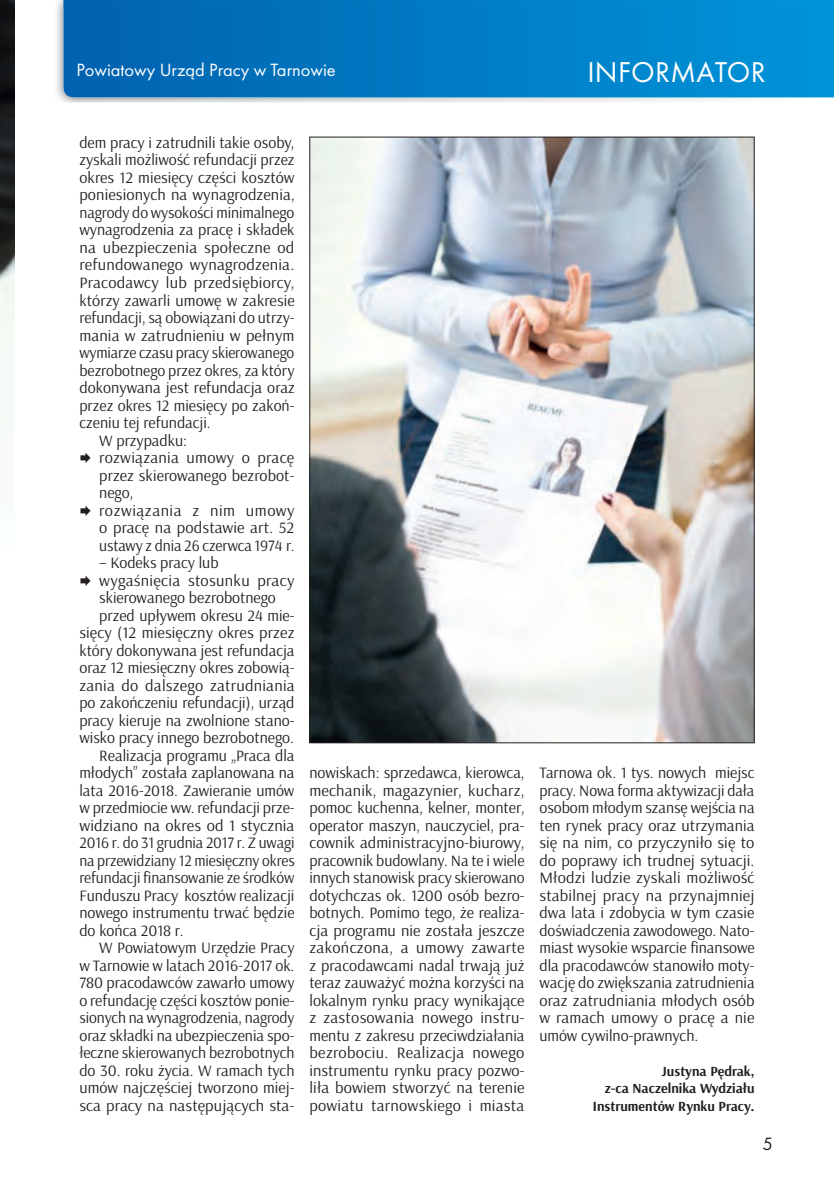
<style>
.page{position:relative;width:834px;height:1196px;background:#fff}
.page>*{position:absolute;margin:0;border:0;box-sizing:border-box;transform-origin:0 0}
.t1{font:29.75px "Futura";letter-spacing:.01em;color:#fff}
.t2{font:18.38px "Futura";color:#fff}
.t3{font:18.38px "Futura";color:#231f20}
.t4{font:15.92px/17.5px "Arsenal";color:#231f20;text-align:justify}
.t5{font:15.92px "Arsenal";letter-spacing:.02em;color:#231f20}
.t6{font:15.92px "Arsenal";letter-spacing:.035em;color:#231f20}
.t7{font:700 14px/17.5px "Arsenal";color:#231f20;text-align:right}
</style>
<div class="page">
<img style="left:0;top:0;width:15px;height:406px">
<img style="left:311px;top:139px;width:441px;height:602px">
<img style="left:56px;top:0;width:777px;height:102px">
<svg style="left:63px;top:0;width:770px;height:97px;background:#007bc3"></svg>
<p class="t2" style="left:76px;top:59px;width:261px">Powiatowy Urząd Pracy w Tarnowie</p>
<h1 class="t1" style="left:587px;top:54px;width:180px">INFORMATOR</h1>
<p class="t4" style="left:79px;top:134px;width:216px">dem pracy i zatrudnili takie osoby,</p>
<p class="t4" style="left:79px;top:151px;width:216px">zyskali możliwość refundacji przez</p>
<p class="t4" style="left:79px;top:169px;width:217px">okres 12 miesięcy części kosztów</p>
<p class="t4" style="left:79px;top:186px;width:217px">poniesionych na wynagrodzenia,</p>
<p class="t4" style="left:79px;top:204px;width:216px">nagrody do wysokości minimalnego</p>
<p class="t4" style="left:79px;top:221px;width:216px">wynagrodzenia za pracę i składek</p>
<p class="t4" style="left:79px;top:239px;width:216px">na ubezpieczenia społeczne od</p>
<p class="t4" style="left:79px;top:256px;width:216px">refundowanego wynagrodzenia.</p>
<p class="t4" style="left:79px;top:274px;width:216px">Pracodawcy lub przedsiębiorcy,</p>
<p class="t4" style="left:79px;top:291px;width:217px">którzy zawarli umowę w zakresie</p>
<p class="t4" style="left:79px;top:309px;width:216px">refundacji, są obowiązani do utrzy-</p>
<p class="t4" style="left:79px;top:326px;width:216px">mania w zatrudnieniu w pełnym</p>
<p class="t4" style="left:79px;top:344px;width:216px">wymiarze czasu pracy skierowanego</p>
<p class="t4" style="left:79px;top:361px;width:216px">bezrobotnego przez okres, za który</p>
<p class="t4" style="left:79px;top:379px;width:217px">dokonywana jest refundacja oraz</p>
<p class="t4" style="left:79px;top:396px;width:216px">przez okres 12 miesięcy po zakoń-</p>
<p class="t4" style="left:79px;top:414px;width:133px">czeniu tej refundacji.</p>
<p class="t4" style="left:99px;top:431px;width:89px">W przypadku:</p>
<p class="t4" style="left:99px;top:449px;width:196px">rozwiązania umowy o pracę</p>
<p class="t4" style="left:99px;top:466px;width:197px">przez skierowanego bezrobot-</p>
<p class="t4" style="left:99px;top:484px;width:36px">nego,</p>
<p class="t6" style="left:99px;top:500px;width:197px">rozwiązania z nim umowy</p>
<p class="t4" style="left:99px;top:519px;width:196px">o pracę na podstawie art. 52</p>
<p class="t4" style="left:99px;top:536px;width:197px">ustawy z dnia 26 czerwca 1974 r.</p>
<p class="t4" style="left:99px;top:554px;width:121px">– Kodeks pracy lub</p>
<p class="t5" style="left:99px;top:570px;width:196px">wygaśnięcia stosunku pracy</p>
<p class="t4" style="left:99px;top:589px;width:178px">skierowanego bezrobotnego</p>
<p class="t4" style="left:99px;top:606px;width:197px">przed upływem okresu 24 mie-</p>
<p class="t4" style="left:79px;top:624px;width:216px">sięcy (12 miesięczny okres przez</p>
<p class="t4" style="left:79px;top:641px;width:216px">który dokonywana jest refundacja</p>
<p class="t4" style="left:79px;top:659px;width:216px">oraz 12 miesięczny okres zobowią-</p>
<p class="t4" style="left:79px;top:676px;width:217px">zania do dalszego zatrudniania</p>
<p class="t4" style="left:79px;top:694px;width:216px">po zakończeniu refundacji), urząd</p>
<p class="t4" style="left:79px;top:711px;width:216px">pracy kieruje na zwolnione stano-</p>
<p class="t4" style="left:79px;top:729px;width:216px">wisko pracy innego bezrobotnego.</p>
<p class="t4" style="left:99px;top:746px;width:197px">Realizacja programu „Praca dla</p>
<p class="t4" style="left:79px;top:764px;width:216px">młodych” została zaplanowana na</p>
<p class="t4" style="left:79px;top:781px;width:216px">lata 2016-2018. Zawieranie umów</p>
<p class="t4" style="left:79px;top:799px;width:216px">w przedmiocie ww. refundacji prze-</p>
<p class="t4" style="left:79px;top:816px;width:216px">widziano na okres od 1 stycznia</p>
<p class="t4" style="left:79px;top:834px;width:216px">2016 r. do 31 grudnia 2017 r. Z uwagi</p>
<p class="t4" style="left:79px;top:851px;width:217px">na przewidziany 12 miesięczny okres</p>
<p class="t4" style="left:79px;top:869px;width:216px">refundacji finansowanie ze środków</p>
<p class="t4" style="left:79px;top:886px;width:216px">Funduszu Pracy kosztów realizacji</p>
<p class="t4" style="left:79px;top:904px;width:216px">nowego instrumentu trwać będzie</p>
<p class="t4" style="left:79px;top:921px;width:106px">do końca 2018 r.</p>
<p class="t4" style="left:99px;top:939px;width:197px">W Powiatowym Urzędzie Pracy</p>
<p class="t4" style="left:79px;top:956px;width:216px">w Tarnowie w latach 2016-2017 ok.</p>
<p class="t4" style="left:79px;top:974px;width:216px">780 pracodawców zawarło umowy</p>
<p class="t4" style="left:79px;top:991px;width:216px">o refundację części kosztów ponie-</p>
<p class="t4" style="left:79px;top:1009px;width:217px">sionych na wynagrodzenia, nagrody</p>
<p class="t4" style="left:79px;top:1026px;width:216px">oraz składki na ubezpieczenia spo-</p>
<p class="t4" style="left:79px;top:1044px;width:216px">łeczne skierowanych bezrobotnych</p>
<p class="t4" style="left:79px;top:1061px;width:216px">do 30. roku życia. W ramach tych</p>
<p class="t4" style="left:79px;top:1079px;width:216px">umów najczęściej tworzono miej-</p>
<p class="t4" style="left:79px;top:1096px;width:216px">sca pracy na następujących sta-</p>
<p class="t4" style="left:309px;top:764px;width:217px">nowiskach: sprzedawca, kierowca, mechanik, magazynier, kucharz, pomoc kuchenna, kelner, monter, operator maszyn, nauczyciel, pra&shy;cownik administracyjno-biurowy, pracownik budowlany. Na te i wiele innych stanowisk pracy skierowano dotychczas ok. 1200 osób bezro&shy;botnych. Pomimo tego, że realiza&shy;cja programu nie została jeszcze zakończona, a umowy zawarte z pracodawcami nadal trwają już teraz zauważyć można korzyści na lokalnym rynku pracy wynikające z zastosowania nowego instru&shy;mentu z zakresu przeciwdziałania bezrobociu. Realizacja nowego instrumentu rynku pracy pozwo&shy;liła bowiem stworzyć na terenie powiatu tarnowskiego i miasta</p>
<p class="t4" style="left:539px;top:764px;width:217px">Tarnowa ok. 1 tys. nowych miejsc pracy. Nowa forma aktywizacji dała osobom młodym szansę wejścia na ten rynek pracy oraz utrzymania się na nim, co przyczyniło się to do poprawy ich trudnej sytuacji.<br>Młodzi ludzie zyskali możliwość stabilnej pracy na przynajmniej dwa lata i zdobycia w tym czasie doświadczenia zawodowego. Nato&shy;miast wysokie wsparcie finansowe dla pracodawców stanowiło moty&shy;wację do zwiększania zatrudnienia oraz zatrudniania młodych osób w ramach umowy o pracę a nie umów cywilno-prawnych.</p>
<p class="t7" style="left:593px;top:1062px;width:163px">Justyna Pędrak,<br>z-ca Naczelnika Wydziału<br>Instrumentów Rynku Pracy.</p>
<p class="t3" style="left:762px;top:1132px;width:12px">5</p>
</div>
